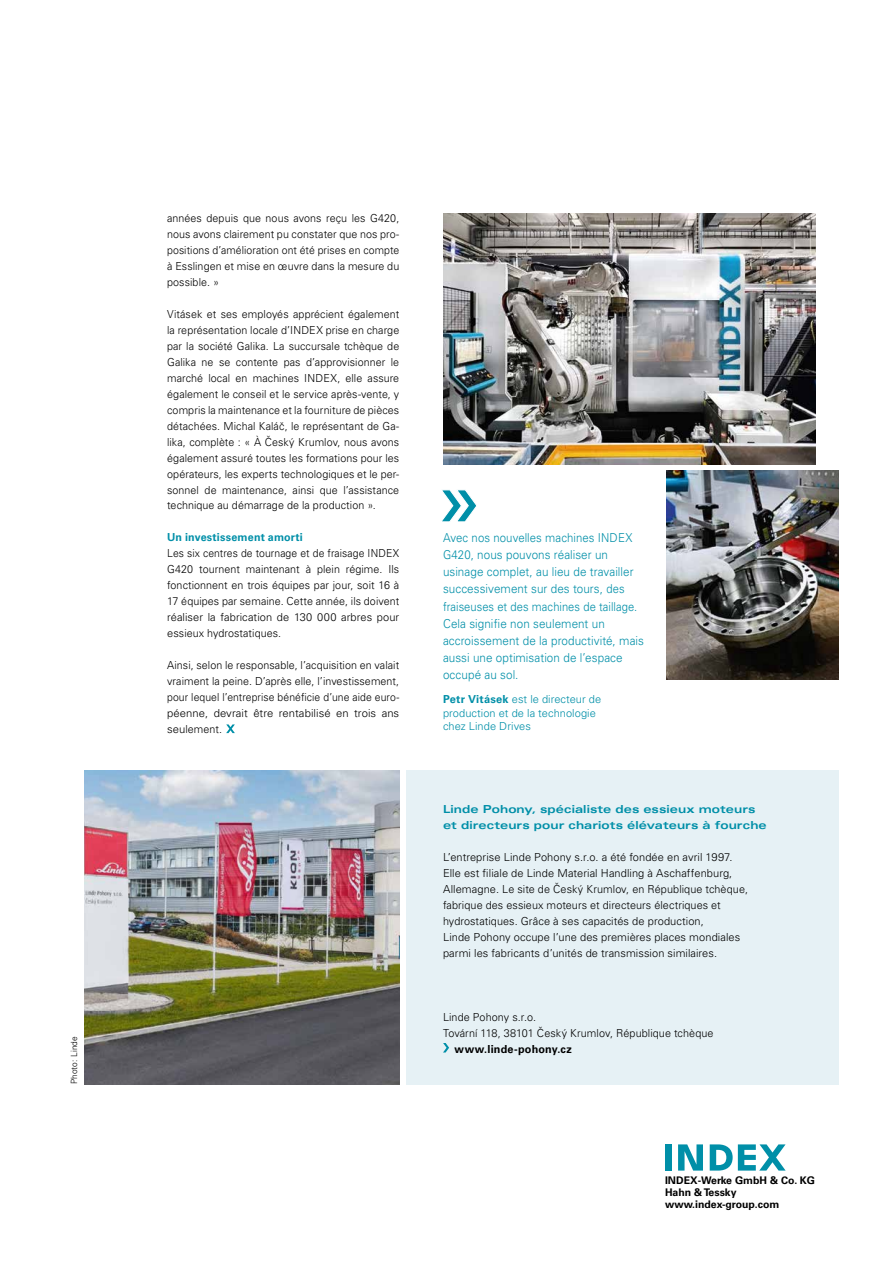
<style>
.page{position:relative;width:893px;height:1263px;background:#fff}
.page>*{position:absolute;margin:0;border:0;box-sizing:border-box;transform-origin:0 0}
.t1{font:300 12.3px/17.2px "Univers";letter-spacing:.005em;color:#008fa8;scale:.93 1}
.t2{font:300 11.1px/15.9px "INDEX Univers";letter-spacing:.005em;color:#000;text-align:justify}
.t3{font:300 11.1px/15.9px "INDEX Univers";letter-spacing:.005em;color:#000;text-align:justify;scale:.94 1}
.t4{font:300 11.1px/15.9px "Univers";letter-spacing:.005em;color:#000;text-align:justify}
.t5{font:700 expanded 11.1px/15.9px "Univers";letter-spacing:.005em;color:#008fa8}
.t6{font:300 11.1px/13.5px "Univers";letter-spacing:.005em;color:#008fa8}
.t7{font:700 11.1px "Univers";letter-spacing:.015em;color:#008fa8}
.t8{font:700 11.1px "Univers";letter-spacing:.02em;color:#000}
.t9{font:700 10.5px/12px "Univers";color:#000}
.t10{font:300 8.55px "Univers";letter-spacing:.02em;color:#000}
.s1{font-weight:700}
</style>
<div class="page">
<img style="left:666px;top:470px;width:173px;height:209px">
<img style="left:84px;top:770px;width:315px;height:315px">
<img style="left:443px;top:213px;width:372px;height:251px">
<svg style="left:226px;top:724px;width:9px;height:9px"></svg>
<div style="left:406px;top:770px;width:433px;height:314px;background:#e6f1f5"></div>
<svg style="left:443px;top:1043px;width:6px;height:9px"></svg>
<svg style="left:442px;top:490px;width:35px;height:32px"></svg>
<div style="left:665px;top:1144px;width:6px;height:26px;background:#008fa8"></div>
<svg style="left:678px;top:1144px;width:25px;height:26px"></svg>
<svg style="left:710px;top:1144px;width:76px;height:26px"></svg>
<p class="t10" style="left:69px;top:1084px;width:50px;rotate:-90deg">Photo: Linde</p>
<p class="t2" style="left:167px;top:210px;width:234px">années depuis que nous avons reçu les G420, nous avons clairement pu constater que nos pro&shy;positions d’amélioration ont été prises en compte à Esslingen et mise en œuvre dans la mesure du possible. »</p>
<p class="t2" style="left:167px;top:306px;width:234px">Vitásek et ses employés apprécient également la représentation locale d’INDEX prise en charge par la société Galika. La succursale tchèque de Galika ne se contente pas d’approvisionner le marché local en machines INDEX, elle assure également le conseil et le service après-vente, y compris la maintenance et la fourniture de pièces détachées. Michal Kaláč, le représentant de Ga&shy;lika, complète : « À Český Krumlov, nous avons également assuré toutes les formations pour les opérateurs, les experts technologiques et le per&shy;sonnel de maintenance, ainsi que l’assistance technique au démarrage de la production ».</p>
<p class="t7" style="left:167px;top:531px;width:137px">Un investissement amorti</p>
<p class="t3" style="left:167px;top:545px;width:248px">Les six centres de tournage et de fraisage INDEX G420 tournent maintenant à plein régime. Ils fonctionnent en trois équipes par jour, soit 16 à 17 équipes par semaine. Cette année, ils doivent réaliser la fabrication de 130 000 arbres pour essieux hydrostatiques.</p>
<p class="t4" style="left:167px;top:657px;width:234px">Ainsi, selon le responsable, l’acquisition en valait vraiment la peine. D’après elle, l’investissement, pour lequel l’entreprise bénéficie d’une aide euro&shy;péenne, devrait être rentabilisé en trois ans seulement.</p>
<p class="t1" style="left:443px;top:529px;width:218px">Avec nos nouvelles machines INDEX G420, nous pouvons réaliser un usinage complet, au lieu de travailler successivement sur des tours, des fraiseuses et des machines de taillage.<br>Cela signifie non seulement un accroissement de la productivité, mais aussi une optimisation de l’espace occupé au sol.</p>
<p class="t6" style="left:443px;top:693px;width:160px"><span class="s1">Petr Vitásek</span> est le directeur de production et de la technologie chez Linde Drives</p>
<p class="t5" style="left:443px;top:801px;width:325px">Linde Pohony, spécialiste des essieux moteurs et directeurs pour chariots élévateurs à fourche</p>
<p class="t2" style="left:443px;top:849px;width:306px;text-align:left">L’entreprise Linde Pohony s.r.o. a été fondée en avril 1997.<br>Elle est filiale de Linde Material Handling à Aschaffenburg, Allemagne. Le site de Český Krumlov, en République tchèque, fabrique des essieux moteurs et directeurs électriques et hydrostatiques. Grâce à ses capacités de production,<br>Linde Pohony occupe l’une des premières places mondiales parmi les fabricants d’unités de transmission similaires.</p>
<p class="t4" style="left:443px;top:1009px;width:95px">Linde Pohony s.r.o.</p>
<p class="t2" style="left:443px;top:1025px;width:272px">Tovární 118, 38101 Český Krumlov, République tchèque</p>
<p class="t8" style="left:455px;top:1042px;width:119px">www.linde-pohony.cz</p>
<p class="t9" style="left:665px;top:1174px;width:152px">INDEX-Werke GmbH &amp; Co. KG<br>Hahn &amp; Tessky www.index-group.com</p>
</div>
